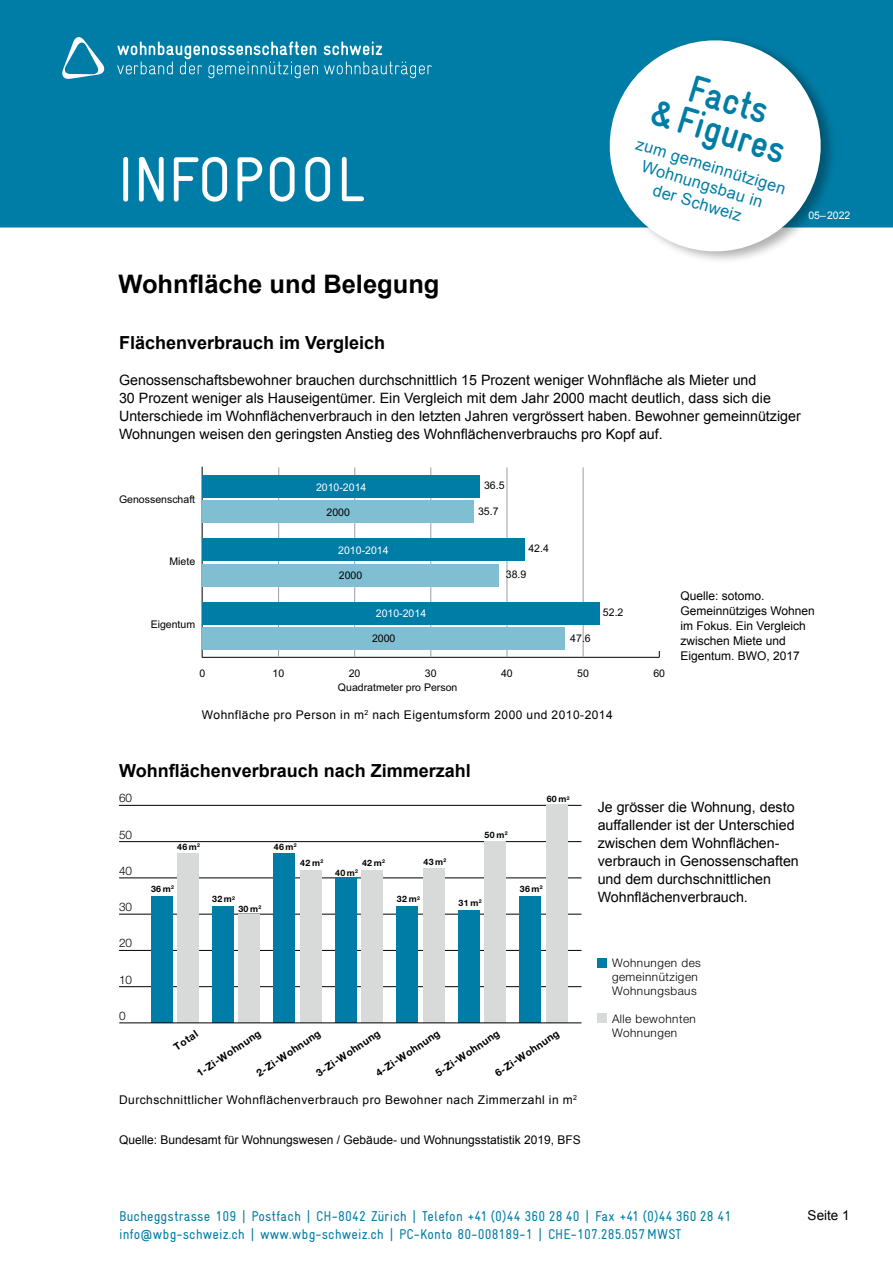
<style>
.page{position:relative;width:893px;height:1263px;background:#fff}
.page>*{position:absolute;margin:0;border:0;box-sizing:border-box;transform-origin:0 0}
.t1{font:63.45px "Gravur Condensed";color:#fff}
.t2{font:700 39px/32.5px "Gravur Condensed";color:#007da6;text-align:center}
.t3{font:700 25.5px "Arial";color:#000}
.t4{font:700 18px "Arial";color:#000}
.t5{font:16.2px/19.5px "Arial";color:#007da6;text-align:center}
.t6{font:14.25px/18px "Arial";color:#000}
.t7{font:14.25px "Gravur Condensed";letter-spacing:.01em;color:#007da6}
.t8{font:13.5px "Arial";color:#000}
.t9{font:12px/15px "Arial";color:#000}
.t10{font:12px "Arial";letter-spacing:.04em;color:#000}
.t11{font:300 11.7px/14.1px "Helvetica Neue";letter-spacing:.04em;color:#000}
.t12{font:10.5px "Arial";color:#000}
.t13{font:10.5px "Arial";color:#fff}
.t14{font:700 10.35px "Helvetica Neue";color:#000}
.t15{font:700 8.85px "Helvetica Neue";letter-spacing:.04em;color:#000}
</style>
<div class="page">
<div style="left:1px;top:1px;width:891px;height:226px;background:#007da6"></div>
<div style="left:0;top:0;width:893px;height:227px;border:2px solid #007da6"></div>
<svg style="left:62px;top:37px;width:43px;height:42px"></svg>
<svg style="left:324px;top:41px;width:58px;height:14px"></svg>
<svg style="left:117px;top:41px;width:201px;height:37px"></svg>
<svg style="left:324px;top:61px;width:108px;height:17px"></svg>
<svg style="left:597px;top:40px;width:236px;height:221px;fill:#fff"></svg>
<hr style="left:202px;top:657px;width:457px;height:1px;background:#000">
<hr style="left:278px;top:467px;width:1px;height:190px;background:#9d9e9e">
<hr style="left:354px;top:467px;width:1px;height:190px;background:#9d9e9e">
<hr style="left:431px;top:467px;width:1px;height:190px;background:#9d9e9e">
<hr style="left:507px;top:467px;width:1px;height:190px;background:#9d9e9e">
<hr style="left:583px;top:467px;width:1px;height:190px;background:#9d9e9e">
<hr style="left:202px;top:467px;width:1px;height:190px;background:#000">
<div style="left:202px;top:602px;width:398px;height:22px;background:#007da6"></div>
<div style="left:202px;top:538px;width:323px;height:23px;background:#007da6"></div>
<div style="left:202px;top:475px;width:278px;height:23px;background:#007da6"></div>
<div style="left:202px;top:627px;width:363px;height:23px;background:#80bed2"></div>
<div style="left:202px;top:564px;width:297px;height:22px;background:#80bed2"></div>
<div style="left:202px;top:500px;width:272px;height:23px;background:#80bed2"></div>
<div style="left:597px;top:1013px;width:10px;height:10px;background:#d8dada"></div>
<div style="left:597px;top:958px;width:10px;height:10px;background:#007da6"></div>
<hr style="left:119px;top:986px;width:462px;height:1px;background:#000">
<hr style="left:119px;top:950px;width:462px;height:1px;background:#000">
<hr style="left:119px;top:914px;width:462px;height:1px;background:#000">
<hr style="left:119px;top:878px;width:462px;height:1px;background:#000">
<hr style="left:119px;top:841px;width:462px;height:1px;background:#000">
<hr style="left:119px;top:805px;width:462px;height:1px;background:#000">
<div style="left:212px;top:907px;width:21px;height:116px;background:#007da6"></div>
<div style="left:274px;top:854px;width:21px;height:169px;background:#007da6"></div>
<div style="left:335px;top:878px;width:21px;height:145px;background:#007da6"></div>
<div style="left:397px;top:907px;width:21px;height:116px;background:#007da6"></div>
<div style="left:458px;top:910px;width:21px;height:113px;background:#007da6"></div>
<div style="left:520px;top:896px;width:21px;height:127px;background:#007da6"></div>
<div style="left:239px;top:914px;width:21px;height:109px;background:#d8dada"></div>
<div style="left:151px;top:896px;width:21px;height:127px;background:#007da6"></div>
<div style="left:177px;top:854px;width:22px;height:169px;background:#d8dada"></div>
<div style="left:300px;top:871px;width:21px;height:152px;background:#d8dada"></div>
<div style="left:362px;top:871px;width:21px;height:152px;background:#d8dada"></div>
<div style="left:423px;top:868px;width:21px;height:155px;background:#d8dada"></div>
<div style="left:485px;top:842px;width:21px;height:181px;background:#d8dada"></div>
<div style="left:546px;top:805px;width:21px;height:218px;background:#d8dada"></div>
<hr style="left:119px;top:1022px;width:462px;height:1px;background:#000">
<h1 class="t1" style="left:117px;top:144px;width:250px">INFOPOOL</h1>
<h2 class="t2" style="left:667px;top:64px;width:140px;rotate:17deg">Facts<br>&amp; Figures</h2>
<p class="t5" style="left:639px;top:134px;width:157px;rotate:17deg">zum gemeinnützigen<br>Wohnungsbau in</p>
<p class="t5" style="left:656px;top:180px;width:93px;rotate:17deg">der Schweiz</p>
<p class="t13" style="left:808px;top:208px;width:43px">05–2022</p>
<h3 class="t3" style="left:118px;top:267px;width:323px">Wohnfläche und Belegung</h3>
<p class="t4" style="left:119px;top:330px;width:268px">Flächenverbrauch im Vergleich</p>
<p class="t6" style="left:119px;top:371px;width:683px">Genossenschaftsbewohner brauchen durchschnittlich 15 Prozent weniger Wohnfläche als Mieter und<br>30 Prozent weniger als Hauseigentümer. Ein Vergleich mit dem Jahr 2000 macht deutlich, dass sich die Unterschiede im Wohnflächenverbrauch in den letzten Jahren vergrössert haben. Bewohner gemeinnütziger Wohnungen weisen den geringsten Anstieg des Wohnflächenverbrauchs pro Kopf auf.</p>
<p class="t12" style="left:119px;top:492px;width:78px">Genossenschaft</p>
<p class="t12" style="left:169px;top:555px;width:27px">Miete</p>
<p class="t12" style="left:151px;top:618px;width:46px">Eigentum</p>
<p class="t13" style="left:316px;top:480px;width:52px">2010-2014</p>
<p class="t12" style="left:327px;top:505px;width:25px">2000</p>
<p class="t12" style="left:484px;top:479px;width:22px">36.5</p>
<p class="t12" style="left:478px;top:504px;width:22px">35.7</p>
<p class="t13" style="left:338px;top:543px;width:52px">2010-2014</p>
<p class="t12" style="left:528px;top:542px;width:22px">42.4</p>
<p class="t12" style="left:339px;top:568px;width:25px">2000</p>
<p class="t12" style="left:506px;top:567px;width:22px">38.9</p>
<p class="t13" style="left:376px;top:607px;width:52px">2010-2014</p>
<p class="t12" style="left:603px;top:606px;width:22px">52.2</p>
<p class="t12" style="left:372px;top:631px;width:25px">2000</p>
<p class="t12" style="left:570px;top:631px;width:22px">47.6</p>
<p class="t12" style="left:199px;top:667px;width:7px">0</p>
<p class="t12" style="left:273px;top:667px;width:13px">10</p>
<p class="t12" style="left:349px;top:667px;width:13px">20</p>
<p class="t12" style="left:425px;top:667px;width:13px">30</p>
<p class="t12" style="left:501px;top:667px;width:13px">40</p>
<p class="t12" style="left:577px;top:667px;width:13px">50</p>
<p class="t12" style="left:653px;top:667px;width:13px">60</p>
<p class="t12" style="left:338px;top:680px;width:121px">Quadratmeter pro Person</p>
<p class="t10" style="left:202px;top:706px;width:412px">Wohnfläche pro Person in m<sup>2</sup> nach Eigentumsform 2000 und 2010-2014</p>
<p class="t9" style="left:680px;top:588px;width:136px">Quelle: sotomo.<br>Gemeinnütziges Wohnen im Fokus. Ein Vergleich zwischen Miete und<br>Eigentum. BWO, 2017</p>
<p class="t4" style="left:119px;top:759px;width:353px">Wohnflächenverbrauch nach Zimmerzahl</p>
<p class="t11" style="left:119px;top:791px;width:15px">60</p>
<p class="t11" style="left:119px;top:827px;width:15px">50</p>
<p class="t11" style="left:119px;top:863px;width:15px">40</p>
<p class="t11" style="left:119px;top:900px;width:15px">30</p>
<p class="t11" style="left:119px;top:936px;width:15px">20</p>
<p class="t11" style="left:119px;top:972px;width:15px">10</p>
<p class="t11" style="left:119px;top:1008px;width:8px">0</p>
<p class="t15" style="left:177px;top:841px;width:24px">46 m<sup>2</sup></p>
<p class="t15" style="left:151px;top:883px;width:24px">36 m<sup>2</sup></p>
<p class="t15" style="left:212px;top:894px;width:24px">32 m<sup>2</sup></p>
<p class="t15" style="left:238px;top:903px;width:24px">30 m<sup>2</sup></p>
<p class="t15" style="left:274px;top:841px;width:24px">46 m<sup>2</sup></p>
<p class="t15" style="left:300px;top:857px;width:24px">42 m<sup>2</sup></p>
<p class="t15" style="left:362px;top:857px;width:24px">42 m<sup>2</sup></p>
<p class="t15" style="left:335px;top:867px;width:24px">40 m<sup>2</sup></p>
<p class="t15" style="left:423px;top:856px;width:24px">43 m<sup>2</sup></p>
<p class="t15" style="left:397px;top:894px;width:24px">32 m<sup>2</sup></p>
<p class="t15" style="left:485px;top:829px;width:24px">50 m<sup>2</sup></p>
<p class="t15" style="left:459px;top:897px;width:24px">31 m<sup>2</sup></p>
<p class="t15" style="left:547px;top:794px;width:24px">60 m<sup>2</sup></p>
<p class="t15" style="left:520px;top:883px;width:24px">36 m<sup>2</sup></p>
<p class="t14" style="left:171px;top:1042px;width:28px;rotate:-34deg">Total</p>
<p class="t14" style="left:254px;top:1069px;width:76px;rotate:-34deg">2-Zi-Wohnung</p>
<p class="t14" style="left:194px;top:1069px;width:76px;rotate:-34deg">1-Zi-Wohnung</p>
<p class="t14" style="left:313px;top:1069px;width:76px;rotate:-34deg">3-Zi-Wohnung</p>
<p class="t14" style="left:373px;top:1069px;width:76px;rotate:-34deg">4-Zi-Wohnung</p>
<p class="t14" style="left:433px;top:1069px;width:76px;rotate:-34deg">5-Zi-Wohnung</p>
<p class="t14" style="left:493px;top:1069px;width:76px;rotate:-34deg">6-Zi-Wohnung</p>
<p class="t10" style="left:119px;top:1092px;width:460px">Durchschnittlicher Wohnflächenverbrauch pro Bewohner nach Zimmerzahl in m<sup>2</sup></p>
<p class="t9" style="left:119px;top:1132px;width:463px">Quelle: Bundesamt für Wohnungswesen / Gebäude- und Wohnungsstatistik 2019, BFS</p>
<p class="t6" style="left:598px;top:798px;width:203px">Je grösser die Wohnung, desto auffallender ist der Unterschied zwischen dem Wohnflächen&shy;verbrauch in Genossenschaften und dem durchschnittlichen<br>Wohnflächenverbrauch.</p>
<p class="t11" style="left:612px;top:955px;width:90px">Wohnungen des gemeinnützigen<br>Wohnungsbaus</p>
<p class="t11" style="left:612px;top:1012px;width:85px">Alle bewohnten<br>Wohnungen</p>
<p class="t7" style="left:119px;top:1208px;width:614px">Bucheggstrasse 109 | Postfach | CH-8042 Zürich | Telefon +41 (0)44 360 28 40 | Fax +41 (0)44 360 28 41</p>
<p class="t8" style="left:808px;top:1206px;width:44px">Seite 1</p>
<p class="t7" style="left:119px;top:1226px;width:564px">info@wbg-schweiz.ch | www.wbg-schweiz.ch | PC-Konto 80-008189-1 | CHE-107.285.057MWST</p>
</div>
